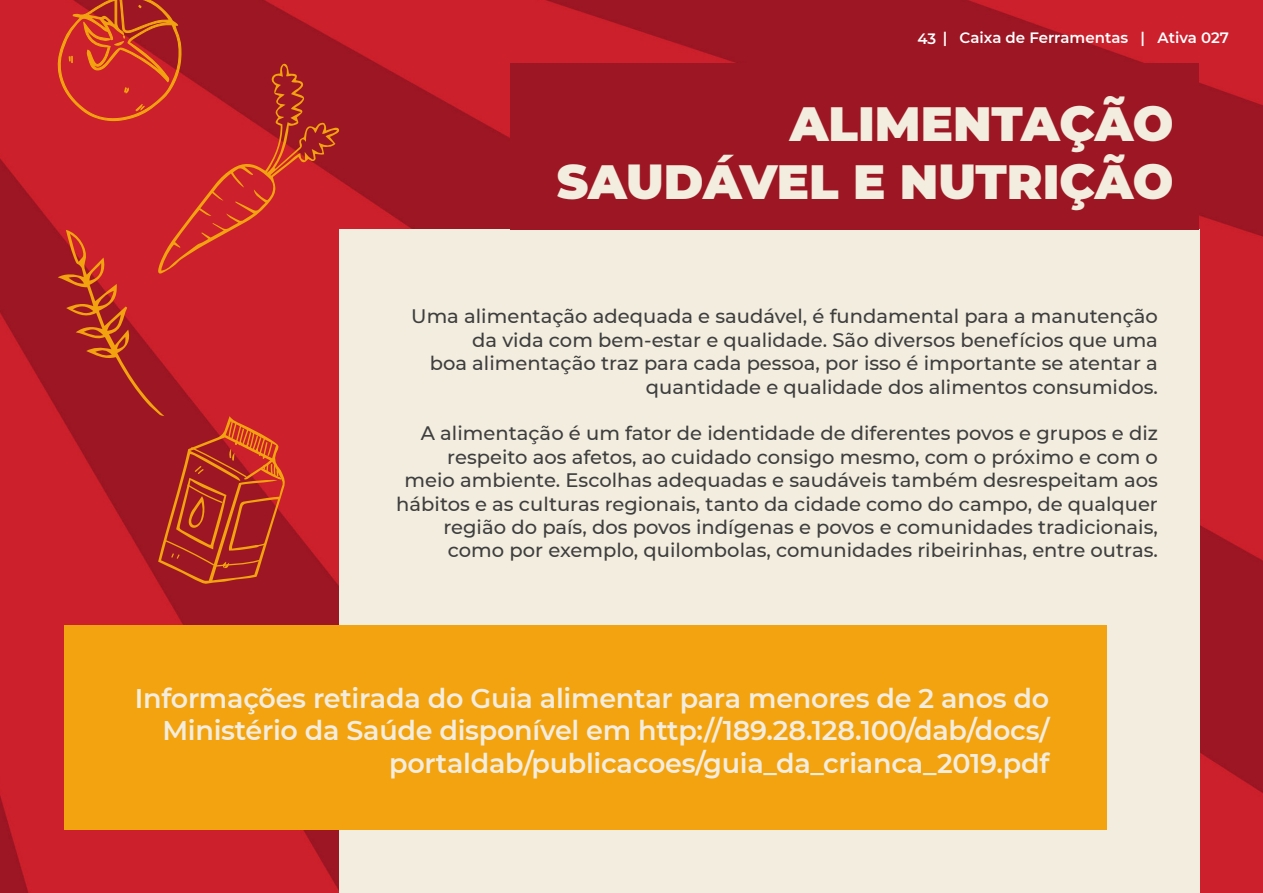
<style>
.page{position:relative;width:1263px;height:893px;background:#fff}
.page>*{position:absolute;margin:0;border:0;box-sizing:border-box;transform-origin:0 0}
.t1{font:900 48px "Montserrat";color:#f2edde}
.t2{font:600 27px/32.4px "Montserrat";letter-spacing:-.01em;color:#f2edde;text-align:right}
.t3{font:500 19.5px/23.4px "Montserrat";color:#3e3e3f;text-align:right}
.t4{font:600 15px "Montserrat";color:#fff}
</style>
<div class="page">
<img style="left:0;top:0;width:1263px;height:893px">
<div style="left:339px;top:230px;width:860px;height:663px;background:#f2edde"></div>
<div style="left:510px;top:64px;width:689px;height:166px;background:#9d1624"></div>
<div style="left:64px;top:625px;width:1042px;height:204px;background:#f2a30f"></div>
<svg style="left:57px;top:0;width:283px;height:584px"></svg>
<p class="t4" style="left:917px;top:27px;width:313px">43 | Caixa de Ferramentas | Ativa 027</p>
<p class="t1" style="left:790px;top:88px;width:385px">ALIMENTAÇÃO</p>
<p class="t1" style="left:557px;top:146px;width:618px">SAUDÁVEL E NUTRIÇÃO</p>
<p class="t3" style="left:411px;top:304px;width:748px">Uma alimentação adequada e saudável, é fundamental para a manutenção da vida com bem-estar e qualidade. São diversos benefícios que uma<br>boa alimentação traz para cada pessoa, por isso é importante se atentar a quantidade e qualidade dos alimentos consumidos.</p>
<p class="t3" style="left:396px;top:421px;width:763px">A alimentação é um fator de identidade de diferentes povos e grupos e diz respeito aos afetos, ao cuidado consigo mesmo, com o próximo e com o meio ambiente. Escolhas adequadas e saudáveis também desrespeitam aos hábitos e as culturas regionais, tanto da cidade como do campo, de qualquer região do país, dos povos indígenas e povos e comunidades tradicionais, como por exemplo, quilombolas, comunidades ribeirinhas, entre outras.</p>
<p class="t2" style="left:135px;top:681px;width:916px">Informações retirada do Guia alimentar para menores de 2 anos do<br>Ministério da Saúde disponível em http://189.28.128.100/dab/docs/ portaldab/publicacoes/guia_da_crianca_2019.pdf</p>
</div>
